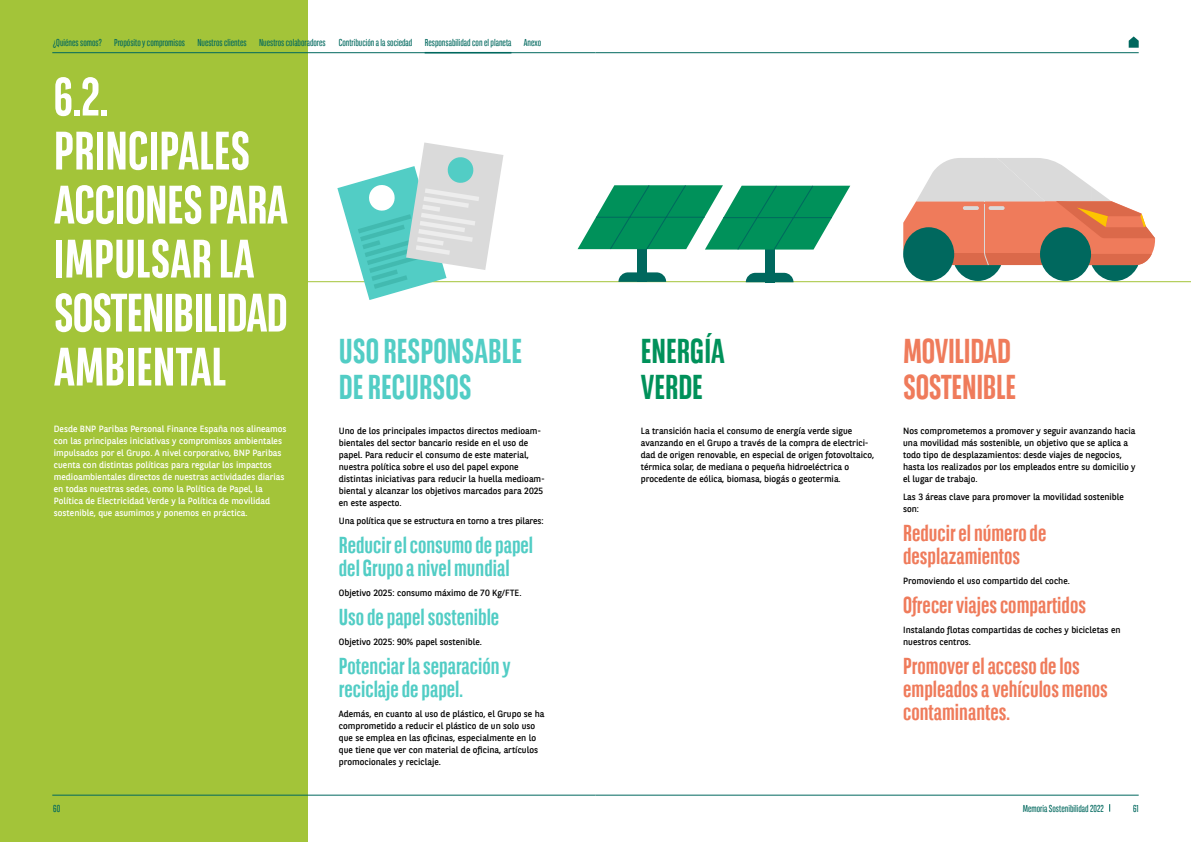
<style>
.page{position:relative;width:1191px;height:842px;background:#fff}
.page>*{position:absolute;margin:0;border:0;box-sizing:border-box;transform-origin:0 0}
.t1{font:700 54px/54px "BNPP Sans Condensed";letter-spacing:-.01em;color:#fff}
.t2{font:700 34.4px/35.4px "BNPP Sans Condensed";color:#52cdc5}
.t3{font:700 34.4px/35.4px "BNPP Sans Condensed";letter-spacing:-.01em;color:#ef7b5b}
.t4{font:700 34.4px/35.4px "BNPP Sans Condensed";color:#00915a}
.t5{font:700 23px/23px "BNPP Sans Condensed";color:#ef7b5b}
.t6{font:700 23px/23px "BNPP Sans Condensed";color:#52cdc5}
.t7{font:10px "BNPP Sans Condensed";color:#00685e}
.t8{font:9px/12px "BNPP Sans";color:#000}
.t9{font:9px/12px "BNPP Sans";color:#fff}
</style>
<div class="page">
<div style="left:0;top:0;width:308px;height:842px;background:#a3c439"></div>
<hr style="left:308px;top:281px;width:883px;height:1px;background:#a3c439">
<div style="left:1089px;top:227px;width:51px;height:54px;background:#00685e;border-radius:50%"></div>
<div style="left:952px;top:227px;width:51px;height:54px;background:#00685e;border-radius:50%"></div>
<div style="left:903px;top:227px;width:51px;height:54px;background:#00685e;border-radius:50%"></div>
<div style="left:1040px;top:227px;width:51px;height:54px;background:#00685e;border-radius:50%"></div>
<svg style="left:903px;top:158px;width:252px;height:108px"></svg>
<div style="left:638px;top:220px;width:9px;height:62px;background:#00685e"></div>
<svg style="left:618px;top:272px;width:48px;height:10px"></svg>
<div style="left:765px;top:220px;width:9px;height:62px;background:#00685e"></div>
<svg style="left:577px;top:185px;width:273px;height:66px"></svg>
<svg style="left:746px;top:273px;width:47px;height:9px"></svg>
<svg style="left:337px;top:142px;width:166px;height:158px"></svg>
<hr style="left:595px;top:52px;width:543px;height:1px;background:#00685e">
<hr style="left:52px;top:52px;width:543px;height:1px;background:#00685e">
<svg style="left:1128px;top:36px;width:10px;height:12px"></svg>
<hr style="left:595px;top:795px;width:543px;height:1px;background:#00685e">
<hr style="left:52px;top:795px;width:543px;height:1px;background:#00685e">
<p class="t7" style="left:53px;top:36px;width:274px">¿Quiénes somos? Propósito y compromisos Nuestros clientes Nuestros colaboradores</p>
<p class="t7" style="left:339px;top:36px;width:204px">Contribución a la sociedad Responsabilidad con el planeta Anexo</p>
<h1 class="t1" style="left:54px;top:70px;width:236px">6.2.<br>PRINCIPALES<br>ACCIONES PARA<br>IMPULSAR LA<br>SOSTENIBILIDAD<br>AMBIENTAL</h1>
<p class="t9" style="left:54px;top:423px;width:234px">Desde BNP Paribas Personal Finance España nos alineamos con las principales iniciativas y compromisos ambientales impulsados por el Grupo. A nivel corporativo, BNP Paribas cuenta con distintas políticas para regular los impactos medioambientales directos de nuestras actividades diarias en todas nuestras sedes, como la Política de Papel, la Política de Electricidad Verde y la Política de movilidad sostenible, que asumimos y ponemos en práctica.</p>
<h2 class="t2" style="left:339px;top:334px;width:185px">USO RESPONSABLE<br>DE RECURSOS</h2>
<h2 class="t4" style="left:641px;top:334px;width:86px">ENERGÍA<br>VERDE</h2>
<h2 class="t3" style="left:903px;top:334px;width:115px">MOVILIDAD<br>SOSTENIBLE</h2>
<p class="t8" style="left:339px;top:425px;width:208px">Uno de los principales impactos directos medioam&shy;bientales del sector bancario reside en el uso de papel. Para reducir el consumo de este material, nuestra política sobre el uso del papel expone distintas iniciativas para reducir la huella medioam&shy;biental y alcanzar los objetivos marcados para 2025 en este aspecto.</p>
<p class="t8" style="left:339px;top:515px;width:206px">Una política que se estructura en torno a tres pilares:</p>
<h3 class="t6" style="left:339px;top:534px;width:196px">Reducir el consumo de papel del Grupo a nivel mundial</h3>
<p class="t8" style="left:339px;top:587px;width:184px">Objetivo 2025: consumo máximo de 70 Kg/FTE.</p>
<h3 class="t6" style="left:339px;top:606px;width:162px">Uso de papel sostenible</h3>
<p class="t8" style="left:339px;top:636px;width:144px">Objetivo 2025: 90% papel sostenible.</p>
<h3 class="t6" style="left:339px;top:655px;width:173px">Potenciar la separación y reciclaje de papel.</h3>
<p class="t8" style="left:339px;top:708px;width:207px">Además, en cuanto al uso de plástico, el Grupo se ha comprometido a reducir el plástico de un solo uso que se emplea en las oficinas, especialmente en lo que tiene que ver con material de oficina, artículos promocionales y reciclaje.</p>
<p class="t8" style="left:641px;top:425px;width:235px">La transición hacia el consumo de energía verde sigue avanzando en el Grupo a través de la compra de electrici&shy;dad de origen renovable, en especial de origen fotovoltaico, térmica solar, de mediana o pequeña hidroeléctrica o procedente de eólica, biomasa, biogás o geotermia.</p>
<p class="t8" style="left:903px;top:425px;width:234px">Nos comprometemos a promover y seguir avanzando hacia una movilidad más sostenible, un objetivo que se aplica a todo tipo de desplazamientos: desde viajes de negocios, hasta los realizados por los empleados entre su domicilio y el lugar de trabajo.</p>
<p class="t8" style="left:903px;top:491px;width:222px">Las 3 áreas clave para promover la movilidad sostenible son:</p>
<h3 class="t5" style="left:903px;top:522px;width:145px">Reducir el número de desplazamientos</h3>
<p class="t8" style="left:903px;top:575px;width:168px">Promoviendo el uso compartido del coche.</p>
<h3 class="t5" style="left:903px;top:594px;width:184px">Ofrecer viajes compartidos</h3>
<p class="t8" style="left:903px;top:624px;width:219px">Instalando flotas compartidas de coches y bicicletas en nuestros centros.</p>
<h3 class="t5" style="left:903px;top:655px;width:206px">Promover el acceso de los empleados a vehículos menos contaminantes.</h3>
<p class="t7" style="left:53px;top:802px;width:8px">60</p>
<p class="t7" style="left:1022px;top:802px;width:83px">Memoria Sostenibilidad 2022</p>
<p class="t7" style="left:1133px;top:802px;width:7px">61</p>
</div>
